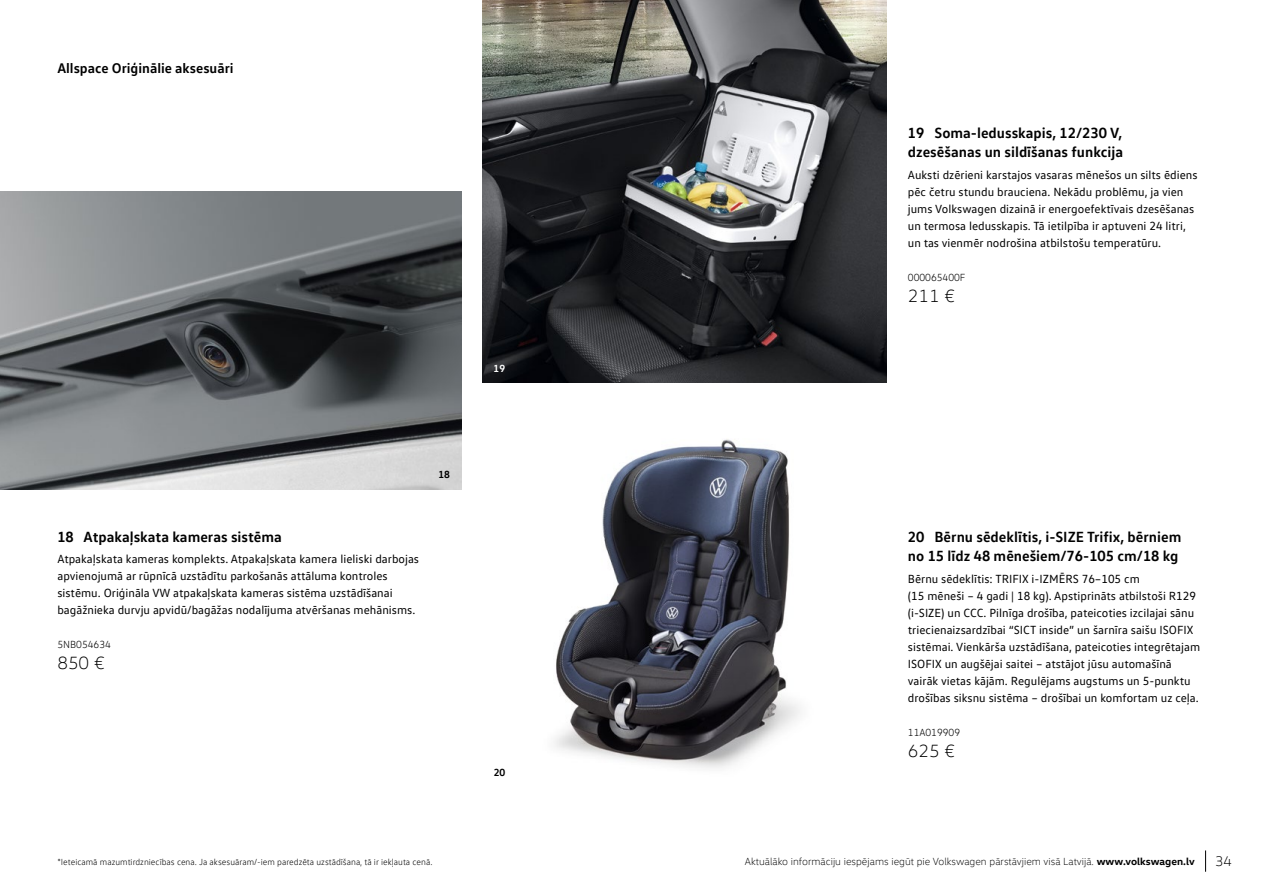
<style>
.page{position:relative;width:1263px;height:893px;background:#fff}
.page>*{position:absolute;margin:0;border:0;box-sizing:border-box;transform-origin:0 0}
.t1{font:300 18px "VW Head";color:#000}
.t2{font:700 15px/19.5px "VW Text";color:#000}
.t3{font:700 14.25px "VW Text";color:#000}
.t4{font:300 14.25px "VW Head";color:#000}
.t5{font:12px/17px "VW Text";color:#000}
.t6{font:300 10.5px "VW Head";color:#000}
.t7{font:300 10.5px "VW Text";color:#000}
.t8{font:700 10.5px "VW Text";color:#000}
.t9{font:700 10.5px "VW Text";color:#fff}
.t10{font:300 9px "VW Text";color:#000}
.s1{font-weight:700}
</style>
<div class="page">
<img style="left:0;top:191px;width:461px;height:298px">
<img style="left:554px;top:439px;width:246px;height:329px">
<img style="left:483px;top:0;width:404px;height:383px">
<svg style="left:1205px;top:850px;width:1px;height:22px"></svg>
<p class="t3" style="left:57px;top:59px;width:178px">Allspace Oriģinālie aksesuāri</p>
<p class="t8" style="left:438px;top:468px;width:13px">18</p>
<p class="t2" style="left:57px;top:526px;width:226px">18 Atpakaļskata kameras sistēma</p>
<p class="t5" style="left:57px;top:550px;width:363px">Atpakaļskata kameras komplekts. Atpakaļskata kamera lieliski darbojas apvienojumā ar rūpnīcā uzstādītu parkošanās attāluma kontroles sistēmu. Oriģināla VW atpakaļskata kameras sistēma uzstādīšanai bagāžnieka durvju apvidū/bagāžas nodalījuma atvēršanas mehānisms.</p>
<p class="t7" style="left:57px;top:638px;width:55px">5NB054634</p>
<h1 class="t1" style="left:57px;top:652px;width:49px">850 €</h1>
<p class="t9" style="left:494px;top:362px;width:13px">19</p>
<p class="t8" style="left:494px;top:766px;width:13px">20</p>
<p class="t2" style="left:908px;top:122px;width:217px">19 Soma-ledusskapis, 12/230 V, dzesēšanas un sildīšanas funkcija</p>
<p class="t5" style="left:908px;top:166px;width:291px">Auksti dzērieni karstajos vasaras mēnešos un silts ēdiens pēc četru stundu brauciena. Nekādu problēmu, ja vien jums Volkswagen dizainā ir energoefektīvais dzesēšanas un termosa ledusskapis. Tā ietilpība ir aptuveni 24 litri, un tas vienmēr nodrošina atbilstošu temperatūru.</p>
<p class="t7" style="left:908px;top:271px;width:59px">000065400F</p>
<h1 class="t1" style="left:908px;top:285px;width:49px">211 €</h1>
<p class="t2" style="left:908px;top:526px;width:275px">20 Bērnu sēdeklītis, i-SIZE Trifix, bērniem no 15 līdz 48 mēnešiem/76-105 cm/18 kg</p>
<p class="t5" style="left:908px;top:570px;width:294px">Bērnu sēdeklītis: TRIFIX i-IZMĒRS 76–105 cm<br>(15 mēneši – 4 gadi | 18 kg). Apstiprināts atbilstoši R129 (i-SIZE) un CCC. Pilnīga drošība, pateicoties izcilajai sānu triecienaizsardzībai “SICT inside” un šarnīra saišu ISOFIX sistēmai. Vienkārša uzstādīšana, pateicoties integrētajam ISOFIX un augšējai saitei – atstājot jūsu automašīnā vairāk vietas kājām. Regulējams augstums un 5-punktu drošības siksnu sistēma – drošībai un komfortam uz ceļa.</p>
<p class="t7" style="left:908px;top:726px;width:54px">11A019909</p>
<h1 class="t1" style="left:908px;top:740px;width:49px">625 €</h1>
<p class="t10" style="left:57px;top:856px;width:377px">*Ieteicamā mazumtirdzniecības cena. Ja aksesuāram/-iem paredzēta uzstādīšana, tā ir iekļauta cenā.</p>
<p class="t6" style="left:745px;top:855px;width:451px">Aktuālāko informāciju iespējams iegūt pie Volkswagen pārstāvjiem visā Latvijā. <span class="s1">www.volkswagen.lv</span></p>
<p class="t4" style="left:1215px;top:853px;width:18px">34</p>
</div>
